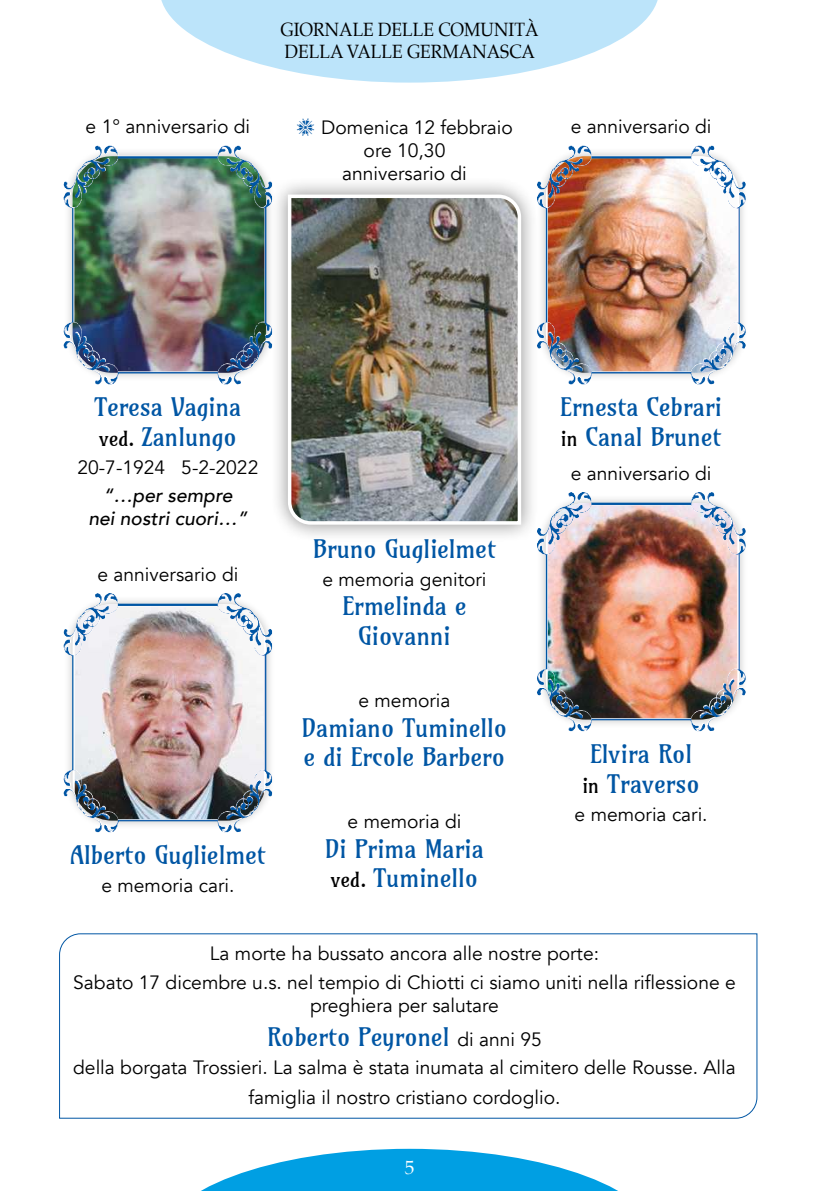
<style>
.page{position:relative;width:819px;height:1191px;background:#fff}
.page>*{position:absolute;margin:0;border:0;box-sizing:border-box;transform-origin:0 0}
.t1{font:24.5px/29.4px "Amarante";color:#0056a4}
.t2{font:19.25px/28px "Avenir";color:#000;text-align:center}
.t3{font:19.25px/22.8px "Palatino";color:#000;scale:.9 1}
.t4{font:italic 500 19.25px/23.1px "Avenir";color:#000;text-align:center}
.t5{font:19.25px "Palatino";color:#fff}
.s1{font-size:19.95px;color:#000}
.s2{font-family:"Avenir";font-size:19.25px;color:#000}
</style>
<div class="page">
<svg style="left:161px;top:0;width:497px;height:83px;fill:#bce4fa"></svg>
<svg style="left:201px;top:1148px;width:417px;height:43px"></svg>
<div style="left:63px;top:147px;width:213px;height:235px;background:#000;opacity:.25"></div>
<img style="left:73px;top:156px;width:193px;height:217px">
<img style="left:64px;top:145px;width:54px;height:60px">
<div style="left:63px;top:594px;width:213px;height:236px;background:#000;opacity:.25"></div>
<img style="left:75px;top:604px;width:189px;height:216px">
<img style="left:64px;top:593px;width:54px;height:59px">
<div style="left:270px;top:176px;width:269px;height:367px;background:#000;opacity:.45"></div>
<img style="left:286px;top:193px;width:237px;height:333px">
<div style="left:536px;top:147px;width:213px;height:235px;background:#000;opacity:.25"></div>
<img style="left:547px;top:156px;width:190px;height:217px">
<img style="left:537px;top:145px;width:54px;height:60px">
<div style="left:536px;top:493px;width:213px;height:236px;background:#000;opacity:.25"></div>
<img style="left:547px;top:503px;width:190px;height:216px">
<img style="left:537px;top:492px;width:54px;height:59px">
<svg style="left:59px;top:933px;width:698px;height:186px"></svg>
<p class="t2" style="left:86px;top:113px;width:166px">e 1° anniversario di</p>
<p class="t3" style="left:280px;top:18px;width:288px">GIORNALE DELLE COMUNITÀ<br>DELLA VALLE GERMANASCA</p>
<p class="t2" style="left:321px;top:114px;width:193px">Domenica 12 febbraio</p>
<p class="t2" style="left:363px;top:137px;width:83px">ore 10,30</p>
<p class="t2" style="left:342px;top:160px;width:126px">anniversario di</p>
<p class="t2" style="left:570px;top:113px;width:142px">e anniversario di</p>
<p class="t1" style="left:94px;top:393px;width:148px">Teresa Vagina <span class="s1">ved.</span> Zanlungo</p>
<p class="t2" style="left:77px;top:453px;width:182px">20-7-1924 5-2-2022</p>
<p class="t4" style="left:89px;top:484px;width:160px">“…per sempre nei nostri cuori…”</p>
<p class="t2" style="left:97px;top:561px;width:142px">e anniversario di</p>
<p class="t1" style="left:70px;top:840px;width:197px">Alberto Guglielmet</p>
<p class="t2" style="left:101px;top:872px;width:134px">e memoria cari.</p>
<p class="t1" style="left:313px;top:534px;width:184px">Bruno Guglielmet</p>
<p class="t2" style="left:322px;top:565px;width:165px">e memoria genitori</p>
<p class="t1" style="left:342px;top:592px;width:126px;text-align:center">Ermelinda e<br>Giovanni</p>
<p class="t2" style="left:358px;top:687px;width:93px">e memoria</p>
<p class="t1" style="left:302px;top:713px;width:207px">Damiano Tuminello e di Ercole Barbero</p>
<p class="t2" style="left:347px;top:808px;width:115px">e memoria di</p>
<p class="t1" style="left:325px;top:834px;width:160px">Di Prima Maria <span class="s1">ved.</span> Tuminello</p>
<p class="t1" style="left:560px;top:393px;width:163px">Ernesta Cebrari <span class="s1">in</span> Canal Brunet</p>
<p class="t2" style="left:570px;top:460px;width:142px">e anniversario di</p>
<p class="t1" style="left:582px;top:739px;width:119px;text-align:center">Elvira Rol <span class="s1">in</span> Traverso</p>
<p class="t2" style="left:574px;top:800px;width:134px">e memoria cari.</p>
<p class="t2" style="left:73px;top:940px;width:664px">La morte ha bussato ancora alle nostre porte:<br>Sabato 17 dicembre u.s. nel tempio di Chiotti ci siamo uniti nella riflessione e</p>
<p class="t2" style="left:310px;top:991px;width:190px">preghiera per salutare</p>
<p class="t1" style="left:267px;top:1022px;width:276px">Roberto Peyronel <span class="s2">di anni 95</span></p>
<p class="t2" style="left:73px;top:1053px;width:664px;line-height:29.4px">della borgata Trossieri. La salma è stata inumata al cimitero delle Rousse. Alla famiglia il nostro cristiano cordoglio.</p>
<p class="t5" style="left:404px;top:1151px;width:11px">5</p>
</div>
